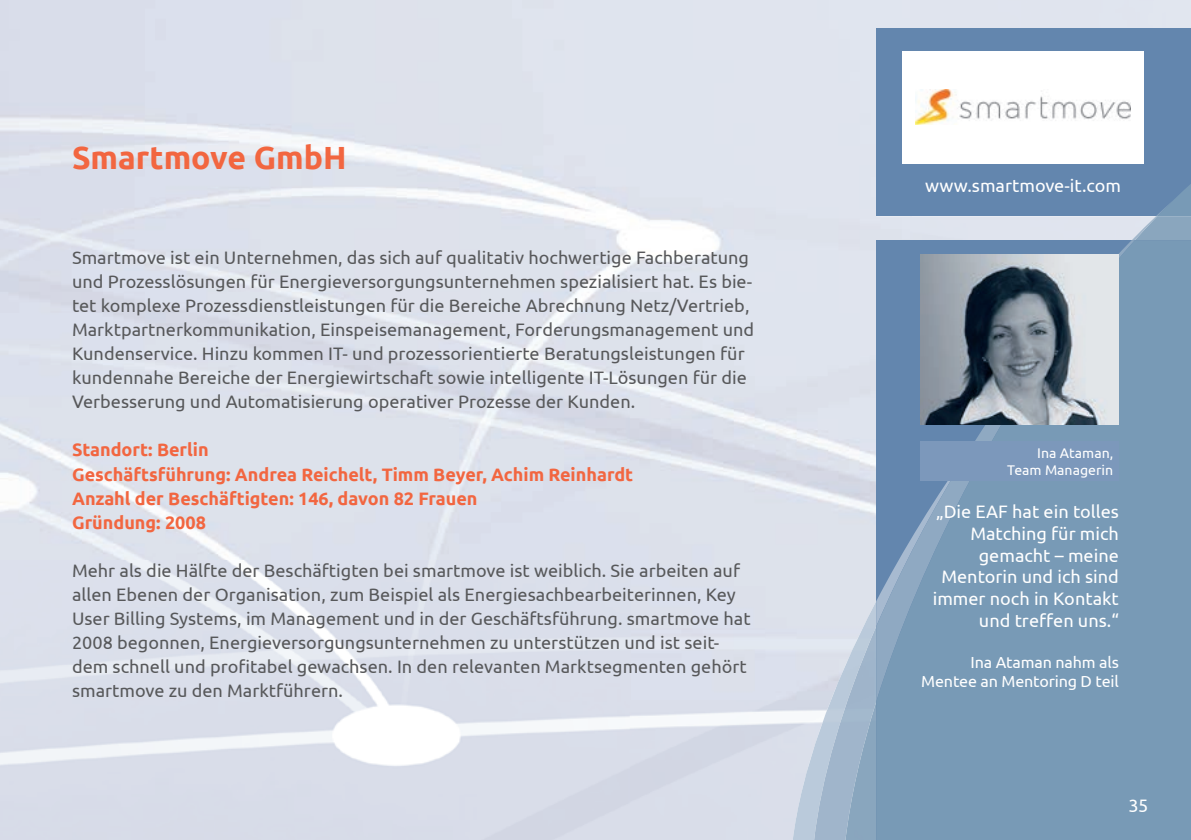
<style>
.page{position:relative;width:1191px;height:840px;background:#fff}
.page>*{position:absolute;margin:0;border:0;box-sizing:border-box;transform-origin:0 0}
.t1{font:700 32px "Ubuntu";color:#f26640}
.t2{font:18px/24px "Ubuntu";color:#57585a}
.t3{font:700 18px/24px "Ubuntu";color:#f26640}
.t4{font:18px/21.6px "Ubuntu";color:#fff;text-align:right}
.t5{font:16px/19.2px "Ubuntu";letter-spacing:-.01em;color:#fff;text-align:right}
.t6{font:14px/16.8px "Ubuntu";color:#fff;text-align:right}
</style>
<div class="page">
<div style="left:876px;top:28px;width:315px;height:188px;background:#6386ae"></div>
<img style="left:792px;top:601px;width:84px;height:238px">
<img style="left:1131px;top:216px;width:3px;height:24px">
<img style="left:814px;top:626px;width:62px;height:213px">
<img style="left:1134px;top:216px;width:57px;height:24px">
<svg style="left:1156px;top:184px;width:35px;height:32px"></svg>
<img style="left:845px;top:701px;width:31px;height:138px">
<svg style="left:876px;top:240px;width:315px;height:599px;background:#7698b5"></svg>
<img style="left:920px;top:254px;width:199px;height:170px">
<div style="left:902px;top:50px;width:241px;height:113px;background:#fff"></div>
<img style="left:915px;top:90px;width:216px;height:34px">
<div style="left:920px;top:441px;width:199px;height:39px;background:#7c98bb"></div>
<h1 class="t1" style="left:72px;top:136px;width:276px">Smartmove GmbH</h1>
<p class="t2" style="left:72px;top:245px;width:684px">Smartmove ist ein Unternehmen, das sich auf qualitativ hochwertige Fachberatung und Prozesslösungen für Energieversorgungsunternehmen spezialisiert hat. Es bie&shy;tet komplexe Prozessdienstleistungen für die Bereiche Abrechnung Netz/Vertrieb, Marktpartnerkommunikation, Einspeisemanagement, Forderungsmanagement und Kundenservice. Hinzu kommen IT- und prozessorientierte Beratungsleistungen für kundennahe Bereiche der Energiewirtschaft sowie intelligente IT-Lösungen für die Verbesserung und Automatisierung operativer Prozesse der Kunden.</p>
<p class="t3" style="left:72px;top:437px;width:563px">Standort: Berlin<br>Geschäftsführung: Andrea Reichelt, Timm Beyer, Achim Reinhardt Anzahl der Beschäftigten: 146, davon 82 Frauen<br>Gründung: 2008</p>
<p class="t2" style="left:72px;top:557px;width:680px">Mehr als die Hälfte der Beschäftigten bei smartmove ist weiblich. Sie arbeiten auf allen Ebenen der Organisation, zum Beispiel als Energiesachbearbeiterinnen, Key User Billing Systems, im Management und in der Geschäftsführung. smartmove hat 2008 begonnen, Energieversorgungsunternehmen zu unterstützen und ist seit&shy;dem schnell und profitabel gewachsen. In den relevanten Marktsegmenten gehört smartmove zu den Marktführern.</p>
<p class="t4" style="left:925px;top:174px;width:197px">www.smartmove-it.com</p>
<p class="t6" style="left:1007px;top:444px;width:108px">Ina Ataman,<br>Team Managerin</p>
<p class="t4" style="left:932px;top:500px;width:188px">„Die EAF hat ein tolles<br>Matching für mich gemacht – meine<br>Mentorin und ich sind immer noch in Kontakt und treffen uns.“</p>
<p class="t5" style="left:921px;top:651px;width:199px">Ina Ataman nahm als<br>Mentee an Mentoring D teil</p>
<p class="t4" style="left:1128px;top:793px;width:21px">35</p>
</div>
